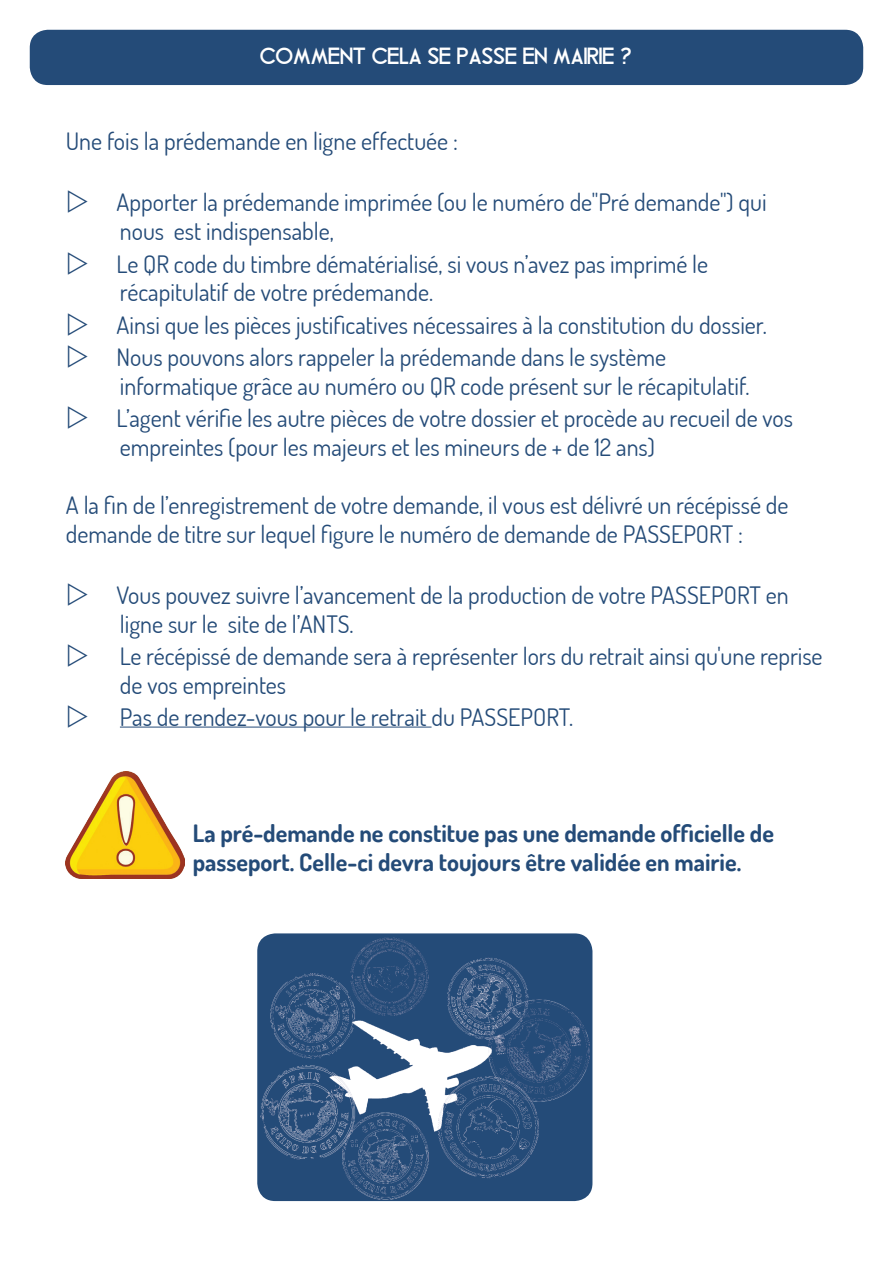
<style>
.page{position:relative;width:893px;height:1263px;background:#fff}
.page>*{position:absolute;margin:0;border:0;box-sizing:border-box;transform-origin:0 0}
.t1{font:24px/28.8px "Dosis";color:#244b78}
.t2{font:700 24px/28.8px "Dosis";color:#244b78}
.t3{font:24px "Blissful Thinking";color:#fff}
</style>
<div class="page">
<div style="left:30px;top:30px;width:833px;height:55px;background:#244b78;border-radius:18px"></div>
<hr style="left:120px;top:727px;width:312px;height:1px;background:#244b78">
<img style="left:66px;top:772px;width:118px;height:106px">
<img style="left:257px;top:933px;width:335px;height:268px">
<p class="t3" style="left:260px;top:42px;width:374px">COMMENT CELA SE PASSE EN MAIRIE ?</p>
<p class="t1" style="left:66px;top:126px;width:393px">Une fois la prédemande en ligne effectuée :</p>
<p class="t1" style="left:117px;top:187px;width:651px">Apporter la prédemande imprimée (ou le numéro de"Pré demande") qui nous est indispensable,</p>
<p class="t1" style="left:117px;top:249px;width:593px">Le QR code du timbre dématérialisé, si vous n’avez pas imprimé le récapitulatif de votre prédemande.</p>
<p class="t1" style="left:117px;top:308px;width:652px;line-height:32.4px">Ainsi que les pièces justificatives nécessaires à la constitution du dossier.<br>Nous pouvons alors rappeler la prédemande dans le système</p>
<p class="t1" style="left:117px;top:369px;width:678px;line-height:32.4px">informatique grâce au numéro ou QR code présent sur le récapitulatif.<br>L’agent vérifie les autre pièces de votre dossier et procède au recueil de vos</p>
<p class="t1" style="left:120px;top:432px;width:537px">empreintes (pour les majeurs et les mineurs de + de 12 ans)</p>
<p class="t1" style="left:66px;top:490px;width:724px">A la fin de l’enregistrement de votre demande, il vous est délivré un récépissé de demande de titre sur lequel figure le numéro de demande de PASSEPORT :</p>
<p class="t1" style="left:117px;top:580px;width:674px">Vous pouvez suivre l’avancement de la production de votre PASSEPORT en ligne sur le site de l’ANTS.</p>
<p class="t1" style="left:120px;top:641px;width:704px">Le récépissé de demande sera à représenter lors du retrait ainsi qu'une reprise de vos empreintes</p>
<p class="t1" style="left:120px;top:702px;width:455px">Pas de rendez-vous pour le retrait du PASSEPORT.</p>
<p class="t2" style="left:193px;top:818px;width:583px">La pré-demande ne constitue pas une demande officielle de passeport. Celle-ci devra toujours être validée en mairie.</p>
</div>
